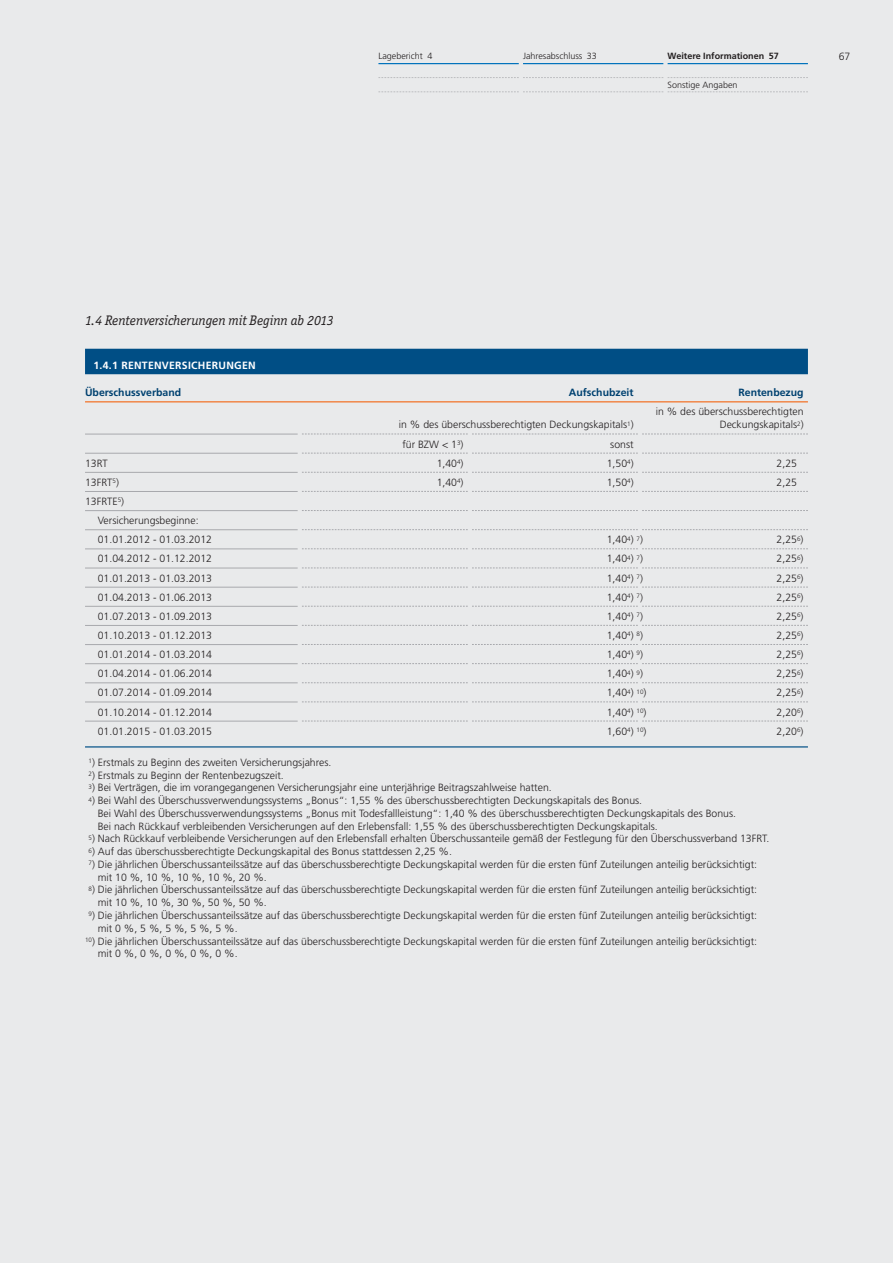
<style>
.page{position:relative;width:893px;height:1263px;background:#e9eaeb}
.page>*{position:absolute;margin:0;border:0;box-sizing:border-box;transform-origin:0 0}
.t1{font:italic 13.8px "Officina Ser ITC";color:#231f20}
.t2{font:300 10.5px/12.8px "Frutiger LT";color:#231f20}
.t3{font:700 10.5px "Frutiger LT";color:#004170}
.t4{font:700 10.5px "Frutiger LT";letter-spacing:.025em;color:#fff}
.t5{font:300 9px "Frutiger LT";color:#231f20}
.t6{font:700 9px "Frutiger LT";color:#231f20}
</style>
<div class="page">
<hr style="left:378px;top:63px;width:141px;height:1px;background:#0072bc">
<hr style="left:523px;top:63px;width:140px;height:1px;background:#0072bc">
<hr style="left:668px;top:63px;width:140px;height:1px;background:#0072bc">
<svg style="left:378px;top:77px;width:430px;height:1px"></svg>
<svg style="left:379px;top:92px;width:429px;height:1px"></svg>
<div style="left:85px;top:349px;width:723px;height:25px;background:#004e85"></div>
<hr style="left:85px;top:401px;width:723px;height:1px;background:#f36e21">
<hr style="left:85px;top:434px;width:213px;height:1px;background:#a8a9ad">
<hr style="left:85px;top:453px;width:213px;height:1px;background:#a8a9ad">
<hr style="left:85px;top:472px;width:213px;height:1px;background:#a8a9ad">
<hr style="left:85px;top:491px;width:213px;height:1px;background:#a8a9ad">
<hr style="left:85px;top:510px;width:213px;height:1px;background:#a8a9ad">
<hr style="left:85px;top:529px;width:213px;height:1px;background:#a8a9ad">
<hr style="left:85px;top:549px;width:213px;height:1px;background:#a8a9ad">
<hr style="left:85px;top:568px;width:213px;height:1px;background:#a8a9ad">
<hr style="left:85px;top:587px;width:213px;height:1px;background:#a8a9ad">
<hr style="left:85px;top:606px;width:213px;height:1px;background:#a8a9ad">
<hr style="left:85px;top:625px;width:213px;height:1px;background:#a8a9ad">
<hr style="left:85px;top:644px;width:213px;height:1px;background:#a8a9ad">
<hr style="left:85px;top:663px;width:213px;height:1px;background:#a8a9ad">
<hr style="left:85px;top:682px;width:213px;height:1px;background:#a8a9ad">
<hr style="left:85px;top:702px;width:213px;height:1px;background:#a8a9ad">
<hr style="left:85px;top:721px;width:213px;height:1px;background:#a8a9ad">
<hr style="left:85px;top:746px;width:723px;height:1px;background:#004e85">
<svg style="left:302px;top:434px;width:506px;height:1px"></svg>
<svg style="left:302px;top:453px;width:506px;height:1px"></svg>
<svg style="left:302px;top:472px;width:506px;height:1px"></svg>
<svg style="left:302px;top:491px;width:506px;height:1px"></svg>
<svg style="left:302px;top:510px;width:506px;height:1px"></svg>
<svg style="left:302px;top:529px;width:506px;height:1px"></svg>
<svg style="left:302px;top:548px;width:506px;height:1px"></svg>
<svg style="left:302px;top:568px;width:506px;height:1px"></svg>
<svg style="left:302px;top:587px;width:506px;height:1px"></svg>
<svg style="left:302px;top:606px;width:506px;height:1px"></svg>
<svg style="left:302px;top:625px;width:506px;height:1px"></svg>
<svg style="left:302px;top:644px;width:506px;height:1px"></svg>
<svg style="left:302px;top:663px;width:506px;height:1px"></svg>
<svg style="left:302px;top:682px;width:506px;height:1px"></svg>
<svg style="left:302px;top:702px;width:506px;height:1px"></svg>
<svg style="left:302px;top:721px;width:506px;height:1px"></svg>
<p class="t5" style="left:378px;top:53px;width:55px">Lagebericht 4</p>
<p class="t5" style="left:523px;top:53px;width:75px">Jahresabschluss 33</p>
<p class="t6" style="left:668px;top:53px;width:113px">Weitere Informationen 57</p>
<p class="t5" style="left:668px;top:81px;width:71px">Sonstige Angaben</p>
<p class="t2" style="left:839px;top:51px;width:13px">67</p>
<h1 class="t1" style="left:85px;top:312px;width:250px">1.4 Rentenversicherungen mit Beginn ab 2013</h1>
<p class="t4" style="left:94px;top:361px;width:164px">1.4.1 RENTENVERSICHERUNGEN</p>
<p class="t3" style="left:85px;top:388px;width:98px">Überschussverband</p>
<p class="t3" style="left:569px;top:388px;width:66px">Aufschubzeit</p>
<p class="t3" style="left:738px;top:388px;width:67px">Rentenbezug</p>
<p class="t2" style="left:656px;top:406px;width:149px">in % des überschussberechtigten</p>
<p class="t2" style="left:399px;top:419px;width:236px">in % des überschussberechtigten Deckungskapitals<sup>1</sup>)</p>
<p class="t2" style="left:720px;top:419px;width:85px">Deckungskapitals<sup>2</sup>)</p>
<p class="t2" style="left:402px;top:438px;width:63px">für BZW &lt; 1<sup>3</sup>)</p>
<p class="t2" style="left:610px;top:438px;width:25px">sonst</p>
<p class="t2" style="left:85px;top:457px;width:24px">13RT</p>
<p class="t2" style="left:437px;top:457px;width:28px">1,40<sup>4</sup>)</p>
<p class="t2" style="left:607px;top:457px;width:28px">1,50<sup>4</sup>)</p>
<p class="t2" style="left:777px;top:457px;width:22px">2,25</p>
<p class="t2" style="left:85px;top:477px;width:35px">13FRT<sup>5</sup>)</p>
<p class="t2" style="left:437px;top:477px;width:28px">1,40<sup>4</sup>)</p>
<p class="t2" style="left:607px;top:477px;width:28px">1,50<sup>4</sup>)</p>
<p class="t2" style="left:777px;top:477px;width:22px">2,25</p>
<p class="t2" style="left:98px;top:493px;width:116px;line-height:19.2px;text-indent:-13px">13FRTE<sup>5</sup>)<br>Versicherungsbeginne:<br>01.01.2012 - 01.03.2012</p>
<p class="t2" style="left:607px;top:534px;width:38px">1,40<sup>4</sup>) <sup>7</sup>)</p>
<p class="t2" style="left:777px;top:534px;width:28px">2,25<sup>6</sup>)</p>
<p class="t2" style="left:98px;top:553px;width:116px">01.04.2012 - 01.12.2012</p>
<p class="t2" style="left:607px;top:553px;width:38px">1,40<sup>4</sup>) <sup>7</sup>)</p>
<p class="t2" style="left:777px;top:553px;width:28px">2,25<sup>6</sup>)</p>
<p class="t2" style="left:98px;top:572px;width:116px">01.01.2013 - 01.03.2013</p>
<p class="t2" style="left:607px;top:572px;width:38px">1,40<sup>4</sup>) <sup>7</sup>)</p>
<p class="t2" style="left:777px;top:572px;width:28px">2,25<sup>6</sup>)</p>
<p class="t2" style="left:98px;top:591px;width:116px">01.04.2013 - 01.06.2013</p>
<p class="t2" style="left:607px;top:591px;width:38px">1,40<sup>4</sup>) <sup>7</sup>)</p>
<p class="t2" style="left:777px;top:591px;width:28px">2,25<sup>6</sup>)</p>
<p class="t2" style="left:98px;top:611px;width:116px">01.07.2013 - 01.09.2013</p>
<p class="t2" style="left:607px;top:611px;width:38px">1,40<sup>4</sup>) <sup>7</sup>)</p>
<p class="t2" style="left:777px;top:611px;width:28px">2,25<sup>6</sup>)</p>
<p class="t2" style="left:98px;top:630px;width:116px">01.10.2013 - 01.12.2013</p>
<p class="t2" style="left:607px;top:630px;width:38px">1,40<sup>4</sup>) <sup>8</sup>)</p>
<p class="t2" style="left:777px;top:630px;width:28px">2,25<sup>6</sup>)</p>
<p class="t2" style="left:98px;top:649px;width:116px">01.01.2014 - 01.03.2014</p>
<p class="t2" style="left:607px;top:649px;width:38px">1,40<sup>4</sup>) <sup>9</sup>)</p>
<p class="t2" style="left:777px;top:649px;width:28px">2,25<sup>6</sup>)</p>
<p class="t2" style="left:98px;top:668px;width:116px">01.04.2014 - 01.06.2014</p>
<p class="t2" style="left:607px;top:668px;width:38px">1,40<sup>4</sup>) <sup>9</sup>)</p>
<p class="t2" style="left:777px;top:668px;width:28px">2,25<sup>6</sup>)</p>
<p class="t2" style="left:98px;top:687px;width:116px">01.07.2014 - 01.09.2014</p>
<p class="t2" style="left:607px;top:687px;width:41px">1,40<sup>4</sup>) <sup>10</sup>)</p>
<p class="t2" style="left:777px;top:687px;width:28px">2,25<sup>6</sup>)</p>
<p class="t2" style="left:98px;top:706px;width:116px">01.10.2014 - 01.12.2014</p>
<p class="t2" style="left:607px;top:706px;width:41px">1,40<sup>4</sup>) <sup>10</sup>)</p>
<p class="t2" style="left:777px;top:706px;width:28px">2,20<sup>6</sup>)</p>
<p class="t2" style="left:98px;top:725px;width:116px">01.01.2015 - 01.03.2015</p>
<p class="t2" style="left:607px;top:725px;width:41px">1,60<sup>4</sup>) <sup>10</sup>)</p>
<p class="t2" style="left:777px;top:725px;width:28px">2,20<sup>6</sup>)</p>
<p class="t2" style="left:89px;top:757px;width:244px"><sup>1</sup>) Erstmals zu Beginn des zweiten Versicherungsjahres.</p>
<p class="t2" style="left:89px;top:769px;width:197px"><sup>2</sup>) Erstmals zu Beginn der Rentenbezugszeit.</p>
<p class="t2" style="left:89px;top:782px;width:465px"><sup>3</sup>) Bei Verträgen, die im vorangegangenen Versicherungsjahr eine unterjährige Beitragszahlweise hatten.</p>
<p class="t2" style="left:98px;top:795px;width:640px;text-indent:-9px"><sup>4</sup>) Bei Wahl des Überschussverwendungssystems „Bonus“: 1,55 % des überschussberechtigten Deckungskapitals des Bonus.<br>Bei Wahl des Überschussverwendungssystems „Bonus mit Todesfallleistung“: 1,40 % des überschussberechtigten Deckungskapitals des Bonus.<br>Bei nach Rückkauf verbleibenden Versicherungen auf den Erlebensfall: 1,55 % des überschussberechtigten Deckungskapitals.</p>
<p class="t2" style="left:89px;top:833px;width:682px"><sup>5</sup>) Nach Rückkauf verbleibende Versicherungen auf den Erlebensfall erhalten Überschussanteile gemäß der Festlegung für den Überschussverband 13FRT.</p>
<p class="t2" style="left:89px;top:846px;width:365px"><sup>6</sup>) Auf das überschussberechtigte Deckungskapital des Bonus stattdessen 2,25 %.</p>
<p class="t2" style="left:98px;top:859px;width:661px;text-indent:-9px"><sup>7</sup>) Die jährlichen Überschussanteilssätze auf das überschussberechtigte Deckungskapital werden für die ersten fünf Zuteilungen anteilig berücksichtigt: mit 10 %, 10 %, 10 %, 10 %, 20 %.</p>
<p class="t2" style="left:98px;top:884px;width:661px;text-indent:-9px"><sup>8</sup>) Die jährlichen Überschussanteilssätze auf das überschussberechtigte Deckungskapital werden für die ersten fünf Zuteilungen anteilig berücksichtigt: mit 10 %, 10 %, 30 %, 50 %, 50 %.</p>
<p class="t2" style="left:98px;top:910px;width:661px;text-indent:-9px"><sup>9</sup>) Die jährlichen Überschussanteilssätze auf das überschussberechtigte Deckungskapital werden für die ersten fünf Zuteilungen anteilig berücksichtigt: mit0%,5%,5%,5%,5%.</p>
<p class="t2" style="left:98px;top:935px;width:661px;text-indent:-13px"><sup>10</sup>) Die jährlichen Überschussanteilssätze auf das überschussberechtigte Deckungskapital werden für die ersten fünf Zuteilungen anteilig berücksichtigt: mit0%,0%,0%,0%,0%.</p>
</div>
